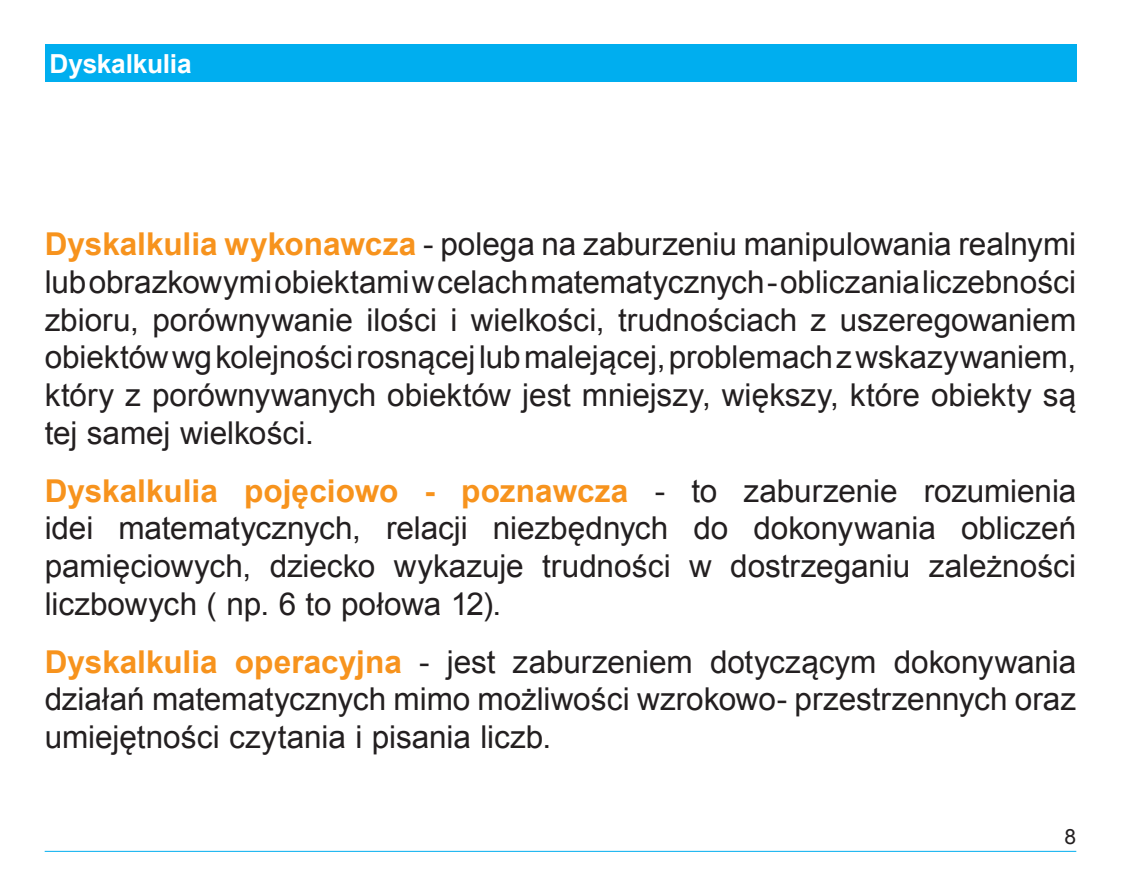
<style>
.page{position:relative;width:1121px;height:896px;background:#fff}
.page>*{position:absolute;margin:0;border:0;box-sizing:border-box;transform-origin:0 0}
.t1{font:31.5px/37.8px "Arial";color:#231f20;text-align:justify}
.t2{font:700 26.25px "Arial";letter-spacing:-.01em;color:#fff}
.t3{font:21px "Arial";color:#231f20}
.s1{font-weight:700;color:#f7931d}
</style>
<div class="page">
<div style="left:45px;top:45px;width:1030px;height:37px;background:#00aeef"></div>
<hr style="left:45px;top:851px;width:1030px;height:1px;background:#00aeef">
<p class="t2" style="left:50px;top:49px;width:144px">Dyskalkulia</p>
<p class="t1" style="left:45px;top:225px;width:1032px"><span class="s1">Dyskalkulia wykonawcza</span> - polega na zaburzeniu manipulowania realnymi lub obrazkowymi obiektami w celach matematycznych - obliczania liczebności zbioru, porównywanie ilości i wielkości, trudnościach z uszeregowaniem obiektów wg kolejności rosnącej lub malejącej, problemach z wskazywaniem, który z porównywanych obiektów jest mniejszy, większy, które obiekty są tej samej wielkości.</p>
<p class="t1" style="left:45px;top:472px;width:1032px"><span class="s1">Dyskalkulia pojęciowo - poznawcza</span> - to zaburzenie rozumienia idei matematycznych, relacji niezbędnych do dokonywania obliczeń pamięciowych, dziecko wykazuje trudności w dostrzeganiu zależności liczbowych ( np. 6 to połowa 12).</p>
<p class="t1" style="left:45px;top:643px;width:1032px"><span class="s1">Dyskalkulia operacyjna</span> - jest zaburzeniem dotyczącym dokonywania działań matematycznych mimo możliwości wzrokowo- przestrzennych oraz umiejętności czytania i pisania liczb.</p>
<p class="t3" style="left:1064px;top:825px;width:13px">8</p>
</div>
